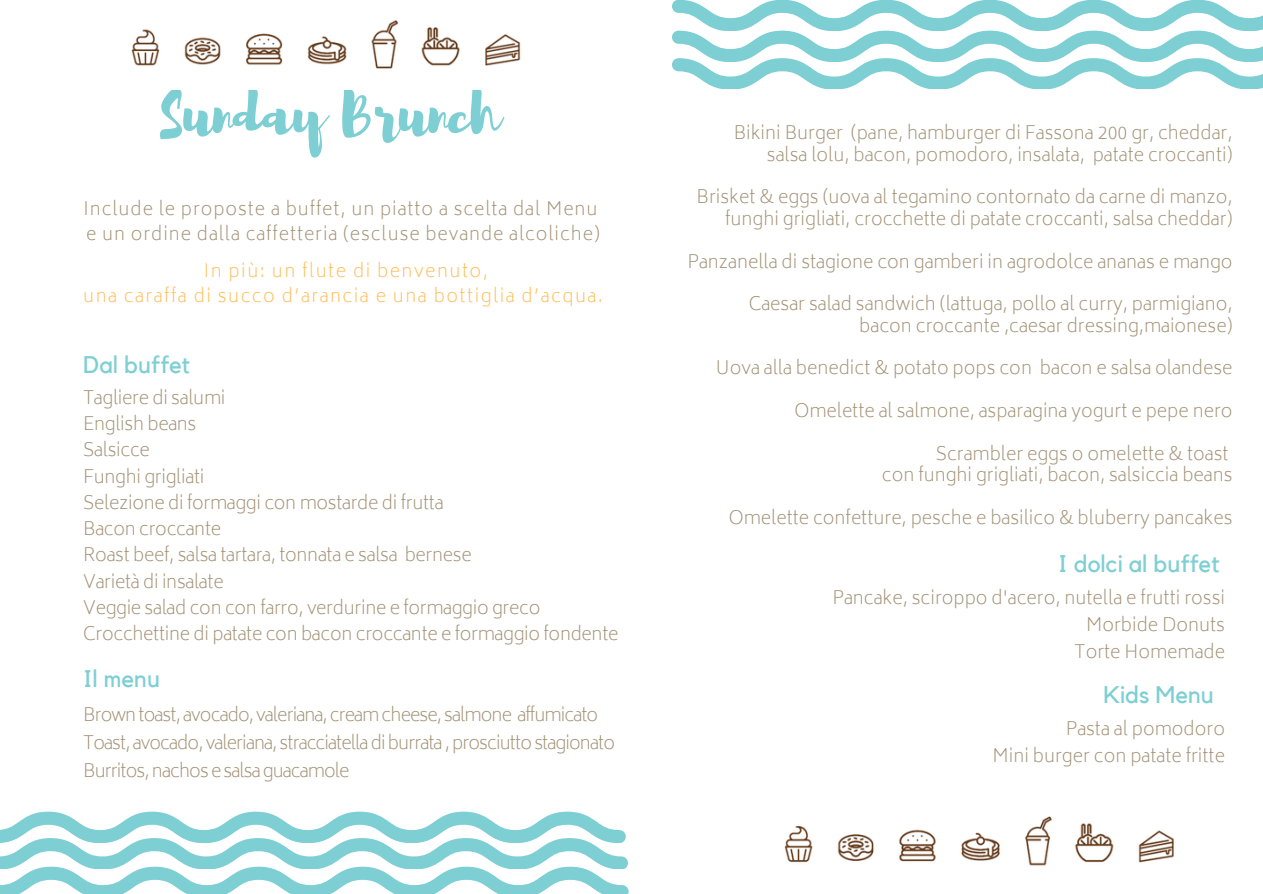
<style>
.page{position:relative;width:1263px;height:894px;background:#fff}
.page>*{position:absolute;margin:0;border:0;box-sizing:border-box;transform-origin:0 0}
.t1{font:60px "Brusher";color:#7dcfd4}
.t2{font:24px "Kollektif";color:#7dcfd4}
.t3{font:200 18px/26.2px "Biryani";color:#a29175;text-align:right}
.t4{font:200 18px/28px "Biryani";letter-spacing:-.05em;color:#a29175}
.t5{font:200 18px/24.8px "Biryani";letter-spacing:.05em;color:#a29175}
.t6{font:200 18px/24.8px "Biryani";letter-spacing:.08em;color:#ffbd59;text-align:center}
</style>
<div class="page">
<img style="left:784px;top:816px;width:390px;height:50px">
<svg style="left:0;top:811px;width:629px;height:82px"></svg>
<img style="left:131px;top:20px;width:390px;height:49px">
<svg style="left:672px;top:0;width:591px;height:89px"></svg>
<h1 class="t1" style="left:160px;top:74px;width:341px">Sunday Brunch</h1>
<p class="t5" style="left:84px;top:197px;width:518px">Include le proposte a buffet, un piatto a scelta dal Menu e un ordine dalla caffetteria (escluse bevande alcoliche)</p>
<p class="t6" style="left:83px;top:258px;width:521px">In più: un flute di benvenuto,<br>una caraffa di succo d’arancia e una bottiglia d’acqua.</p>
<h2 class="t2" style="left:83px;top:353px;width:108px">Dal buffet</h2>
<p class="t3" style="left:83px;top:384px;width:537px;text-align:left">Tagliere di salumi<br>English beans<br>Salsicce<br>Funghi grigliati<br>Selezione di formaggi con mostarde di frutta<br>Bacon croccante<br>Roast beef, salsa tartara, tonnata e salsa bernese<br>Varietà di insalate<br>Veggie salad con con farro, verdurine e formaggio greco<br>Crocchettine di patate con bacon croccante e formaggio fondente</p>
<h2 class="t2" style="left:83px;top:667px;width:78px">Il menu</h2>
<p class="t4" style="left:83px;top:700px;width:533px">Brown toast, avocado, valeriana, cream cheese, salmone affumicato<br>Toast, avocado, valeriana, stracciatella di burrata , prosciutto stagionato<br>Burritos, nachos e salsa guacamole</p>
<p class="t3" style="left:734px;top:122px;width:500px;line-height:21.3px">Bikini Burger (pane, hamburger di Fassona 200 gr, cheddar, salsa lolu, bacon, pomodoro, insalata, patate croccanti)</p>
<p class="t3" style="left:697px;top:186px;width:537px;line-height:21.3px">Brisket &amp; eggs (uova al tegamino contornato da carne di manzo, funghi grigliati, crocchette di patate croccanti, salsa cheddar)</p>
<p class="t3" style="left:687px;top:248px;width:547px">Panzanella di stagione con gamberi in agrodolce ananas e mango</p>
<p class="t3" style="left:749px;top:293px;width:485px;line-height:21.3px">Caesar salad sandwich (lattuga, pollo al curry, parmigiano, bacon croccante ,caesar dressing,maionese)</p>
<p class="t3" style="left:716px;top:355px;width:518px">Uova alla benedict &amp; potato pops con bacon e salsa olandese</p>
<p class="t3" style="left:795px;top:398px;width:440px">Omelette al salmone, asparagina yogurt e pepe nero</p>
<p class="t3" style="left:882px;top:443px;width:352px;line-height:21.3px">Scrambler eggs o omelette &amp; toast<br>con funghi grigliati, bacon, salsiccia beans</p>
<p class="t3" style="left:729px;top:504px;width:505px">Omelette confetture, pesche e basilico &amp; bluberry pancakes</p>
<h2 class="t2" style="left:1058px;top:553px;width:163px">I dolci al buffet</h2>
<p class="t3" style="left:832px;top:583px;width:394px;line-height:27px">Pancake, sciroppo d'acero, nutella e frutti rossi<br>Morbide Donuts<br>Torte Homemade</p>
<h2 class="t2" style="left:1103px;top:683px;width:112px">Kids Menu</h2>
<p class="t3" style="left:992px;top:714px;width:234px;line-height:27px">Pasta al pomodoro<br>Mini burger con patate fritte</p>
</div>
